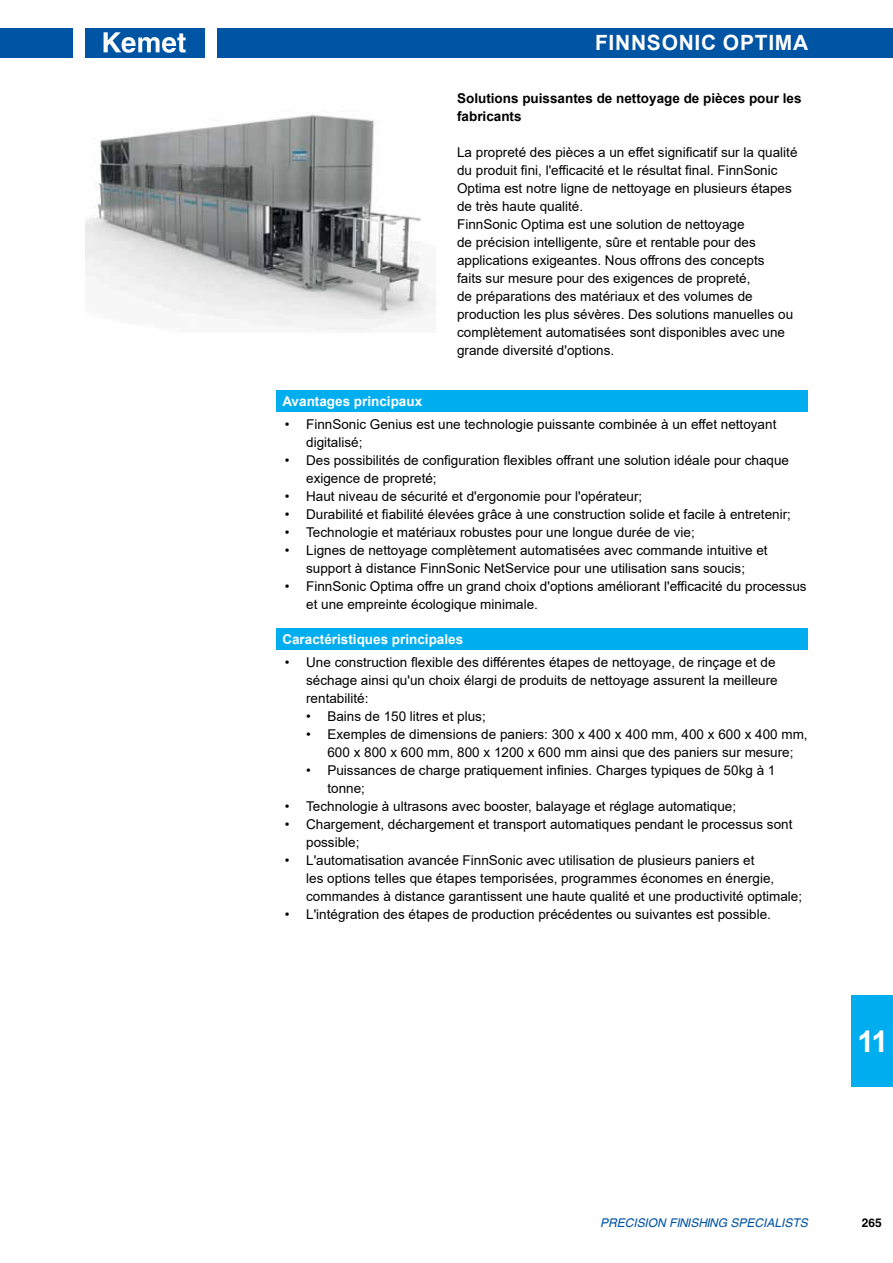
<style>
.page{position:relative;width:893px;height:1263px;background:#fff}
.page>*{position:absolute;margin:0;border:0;box-sizing:border-box;transform-origin:0 0}
.t1{font:700 30px "Arial";color:#fff}
.t2{font:700 21px "Arial";letter-spacing:.035em;color:#fff}
.t3{font:13.5px/18px "Arial";color:#000}
.t4{font:700 13.5px/18px "Arial";color:#000}
.t5{font:700 13.5px "Arial";color:#fff}
.t6{font:italic 12px "Swansea";color:#0054a4}
.t7{font:700 12px "Swansea";color:#000}
</style>
<div class="page">
<div style="left:852px;top:996px;width:41px;height:91px;background:#00aeef"></div>
<div style="left:217px;top:28px;width:676px;height:29px;background:#0054a4"></div>
<div style="left:0;top:28px;width:72px;height:29px;background:#0054a4"></div>
<div style="left:85px;top:28px;width:119px;height:29px;background:#0054a4"></div>
<svg style="left:104px;top:32px;width:82px;height:21px"></svg>
<img style="left:85px;top:112px;width:351px;height:221px">
<div style="left:276px;top:390px;width:532px;height:22px;background:#00aeef"></div>
<div style="left:276px;top:628px;width:532px;height:22px;background:#00aeef"></div>
<h2 class="t2" style="left:595px;top:28px;width:215px">FinnSonic Optima</h2>
<p class="t4" style="left:457px;top:90px;width:346px">Solutions puissantes de nettoyage de pièces pour les fabricants</p>
<p class="t3" style="left:457px;top:143px;width:342px">La propreté des pièces a un effet significatif sur la qualité du produit fini, l'efficacité et le résultat final. FinnSonic Optima est notre ligne de nettoyage en plusieurs étapes de très haute qualité.<br>FinnSonic Optima est une solution de nettoyage<br>de précision intelligente, sûre et rentable pour des applications exigeantes. Nous offrons des concepts<br>faits sur mesure pour des exigences de propreté,<br>de préparations des matériaux et des volumes de production les plus sévères. Des solutions manuelles ou complètement automatisées sont disponibles avec une grande diversité d'options.</p>
<p class="t5" style="left:282px;top:392px;width:141px">Avantages principaux</p>
<p class="t3" style="left:306px;top:415px;width:472px;text-indent:-21px">• FinnSonic Genius est une technologie puissante combinée à un effet nettoyant digitalisé;</p>
<p class="t3" style="left:306px;top:451px;width:484px;text-indent:-21px">• Des possibilités de configuration flexibles offrant une solution idéale pour chaque exigence de propreté;</p>
<p class="t3" style="left:285px;top:487px;width:359px">• Haut niveau de sécurité et d'ergonomie pour l'opérateur;</p>
<p class="t3" style="left:285px;top:505px;width:507px">• Durabilité et fiabilité élevées grâce à une construction solide et facile à entretenir;</p>
<p class="t3" style="left:285px;top:523px;width:411px">• Technologie et matériaux robustes pour une longue durée de vie;</p>
<p class="t3" style="left:285px;top:541px;width:484px;text-align:center">• Lignes de nettoyage complètement automatisées avec commande intuitive et support à distance FinnSonic NetService pour une utilisation sans soucis;</p>
<p class="t3" style="left:306px;top:577px;width:502px;text-indent:-21px">• FinnSonic Optima offre un grand choix d'options améliorant l'efficacité du processus et une empreinte écologique minimale.</p>
<p class="t5" style="left:282px;top:630px;width:182px">Caractéristiques principales</p>
<p class="t3" style="left:306px;top:654px;width:473px;text-indent:-21px">• Une construction flexible des différentes étapes de nettoyage, de rinçage et de séchage ainsi qu'un choix élargi de produits de nettoyage assurent la meilleure rentabilité:</p>
<p class="t3" style="left:306px;top:708px;width:181px">• Bains de 150 litres et plus;</p>
<p class="t3" style="left:306px;top:726px;width:503px;text-align:center">• Exemples de dimensions de paniers: 300 x 400 x 400 mm, 400 x 600 x 400 mm,<br>600 x 800 x 600 mm, 800 x 1200 x 600 mm ainsi que des paniers sur mesure;</p>
<p class="t3" style="left:327px;top:762px;width:449px;text-indent:-21px">• Puissances de charge pratiquement infinies. Charges typiques de 50kg à 1 tonne;</p>
<p class="t3" style="left:285px;top:798px;width:453px">• Technologie à ultrasons avec booster, balayage et réglage automatique;</p>
<p class="t3" style="left:306px;top:816px;width:488px;text-indent:-21px">• Chargement, déchargement et transport automatiques pendant le processus sont possible;</p>
<p class="t3" style="left:306px;top:852px;width:498px;text-indent:-21px">• L'automatisation avancée FinnSonic avec utilisation de plusieurs paniers et<br>les options telles que étapes temporisées, programmes économes en énergie, commandes à distance garantissent une haute qualité et une productivité optimale;</p>
<p class="t3" style="left:285px;top:905px;width:488px">• L'intégration des étapes de production précédentes ou suivantes est possible.</p>
<h1 class="t1" style="left:857px;top:1020px;width:32px">11</h1>
<p class="t6" style="left:600px;top:1216px;width:209px">PRECISION FINISHING SPECIALISTS</p>
<p class="t7" style="left:862px;top:1215px;width:22px">265</p>
</div>
